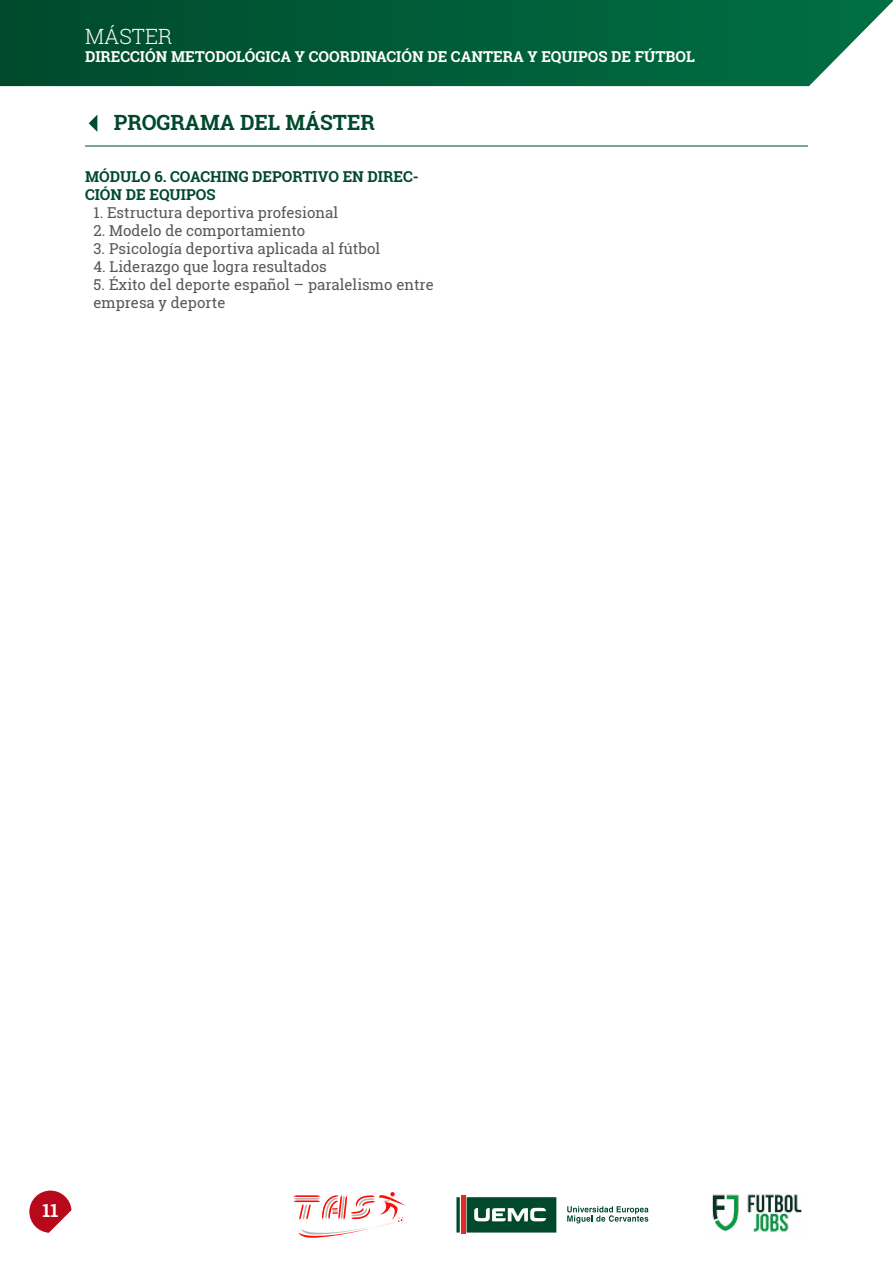
<style>
.page{position:relative;width:893px;height:1263px;background:#fff}
.page>*{position:absolute;margin:0;border:0;box-sizing:border-box;transform-origin:0 0}
.t1{font:700 21px "Roboto Slab";color:#00492c}
.t2{font:300 21px "Roboto Slab";color:#fff}
.t3{font:700 18px "Roboto Slab";color:#fff}
.t4{font:15px/18px "Roboto Slab";color:#56585a}
.t5{font:700 15px "Roboto Slab";color:#fff}
.t6{font:700 15px/18px "Roboto Slab";color:#00492c}
</style>
<div class="page">
<svg style="left:29px;top:1190px;width:43px;height:43px"></svg>
<svg style="left:0;top:0;width:893px;height:86px;background:#09613f"></svg>
<svg style="left:293px;top:1192px;width:113px;height:46px"></svg>
<svg style="left:456px;top:1195px;width:193px;height:39px"></svg>
<img style="left:712px;top:1194px;width:90px;height:38px">
<hr style="left:85px;top:146px;width:723px;height:1px;background:#00492c">
<svg style="left:89px;top:115px;width:8px;height:17px"></svg>
<h1 class="t2" style="left:85px;top:22px;width:89px">MÁSTER</h1>
<p class="t5" style="left:85px;top:46px;width:611px">DIRECCIÓN METODOLÓGICA Y COORDINACIÓN DE CANTERA Y EQUIPOS DE FÚTBOL</p>
<h1 class="t1" style="left:114px;top:108px;width:263px">PROGRAMA DEL MÁSTER</h1>
<p class="t6" style="left:85px;top:167px;width:335px">MÓDULO 6. COACHING DEPORTIVO EN DIREC-<br>CIÓN DE EQUIPOS</p>
<p class="t4" style="left:94px;top:203px;width:246px">1. Estructura deportiva profesional</p>
<p class="t4" style="left:94px;top:221px;width:213px">2. Modelo de comportamiento</p>
<p class="t4" style="left:94px;top:239px;width:288px">3. Psicología deportiva aplicada al fútbol</p>
<p class="t4" style="left:94px;top:257px;width:235px">4. Liderazgo que logra resultados</p>
<p class="t4" style="left:94px;top:275px;width:342px">5. Éxito del deporte español – paralelismo entre empresa y deporte</p>
<p class="t3" style="left:42px;top:1198px;width:17px">11</p>
</div>
